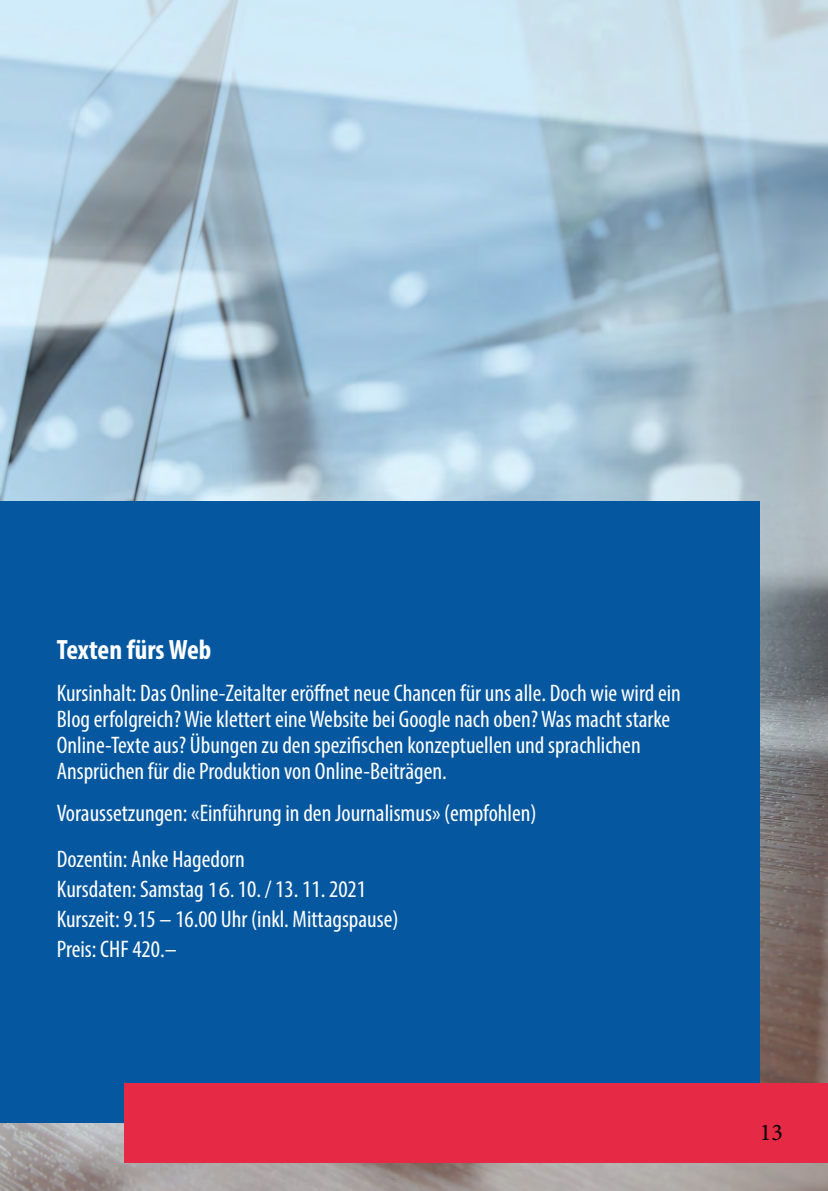
<style>
.page{position:relative;width:828px;height:1191px;background:#fff}
.page>*{position:absolute;margin:0;border:0;box-sizing:border-box;transform-origin:0 0}
.t1{font:700 condensed 28px "Myriad Pro";color:#fff}
.t2{font:condensed 24px/26px "Myriad Pro";color:#fff}
.t3{font:24px "Minion Pro";color:#000}
.s1{font-stretch:normal;font-size:22px}
.s2{font-size:22px}
</style>
<div class="page">
<img style="left:0;top:0;width:828px;height:1191px">
<div style="left:0;top:502px;width:760px;height:621px;background:#0558a0"></div>
<div style="left:125px;top:1083px;width:703px;height:79px;background:#e62944"></div>
<p class="t1" style="left:57px;top:632px;width:156px">Texten fürs Web</p>
<p class="t2" style="left:57px;top:680px;width:625px">Kursinhalt: Das Online-Zeitalter eröffnet neue Chancen für uns alle. Doch wie wird ein Blog erfolgreich? Wie klettert eine Website bei Google nach oben? Was macht starke Online-Texte aus? Übungen zu den spezifischen konzeptuellen und sprachlichen Ansprüchen für die Produktion von Online-Beiträgen.</p>
<p class="t2" style="left:57px;top:790px;width:481px;line-height:46px">Voraussetzungen: «Einführung in den Journalismus» (empfohlen)<br>Dozentin: Anke Hagedorn</p>
<p class="t2" style="left:57px;top:874px;width:343px;line-height:30px">Kursdaten: Samstag <span class="s1">16</span><span class="s2">.</span> 10. / 13. 11. 2021<br>Kurszeit: 9.15 – 16.00 Uhr (inkl. Mittagspause)<br>Preis: CHF 420.–</p>
<p class="t3" style="left:760px;top:1116px;width:25px">13</p>
</div>
